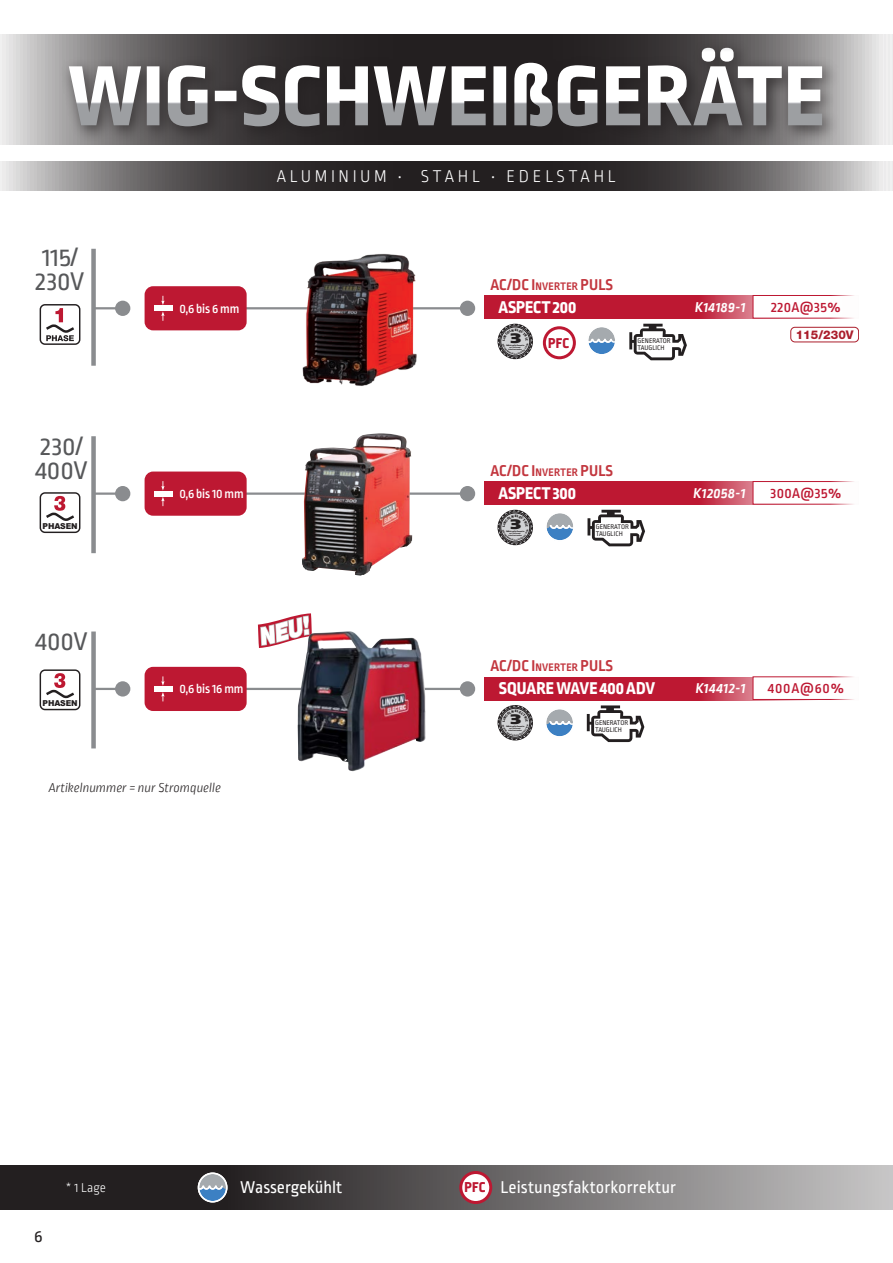
<style>
.page{position:relative;width:893px;height:1263px;background:#fff}
.page>*{position:absolute;margin:0;border:0;box-sizing:border-box;transform-origin:0 0}
.t1{font:800 90px "Ropa Sans Pro";letter-spacing:.01em;color:#fff}
.t2{font:27px/24px "Ropa Sans Pro";color:#57585a}
.t3{font:18px "Ropa Sans Pro";letter-spacing:.01em;color:#fff}
.t4{font:800 18px "Ropa Sans Pro";color:#fff}
.t5{font:300 18px "Ropa Sans Pro";letter-spacing:.2em;color:#fff}
.t6{font:18px "Ropa Sans Pro";color:#231f20}
.t7{font:700 16.5px "Ropa Sans Pro";letter-spacing:.01em;color:#c2363e}
.t8{font:900 15.9px "Ropa Sans Pro";color:#231f20;scale:1.8 1}
.t9{font:500 15px "Ropa Sans Pro";letter-spacing:.03em;color:#bd1832}
.t10{font:italic 700 15px "Ropa Sans PTT";letter-spacing:.03em;color:#fff}
.t11{font:italic 700 15px "Ropa Sans Pro";letter-spacing:.04em;color:#fff}
.t12{font:800 15px "Ropa Sans Pro";color:#bd1832}
.t13{font:500 13.5px "Ropa Sans Pro";letter-spacing:-.01em;color:#fff}
.t14{font:italic 300 13.5px "Ropa Sans PTT";color:#231f20}
.t15{font:300 13.5px "Ropa Sans Pro";color:#fff}
.t16{font:800 12px "Helvetica Neue LT Std";color:#ab1e2c}
.t17{font:900 8.1px "Arial";letter-spacing:-.01em;color:#231f20;scale:.95 1}
.t18{font:7.2px/6.6px "Ropa Sans Pro";color:#231f20}
.t19{font:900 2.4px "Ropa Sans Pro";letter-spacing:.02em;color:#231f20;scale:1.2 1}
.t20{font:900 1.95px "Ropa Sans Pro";letter-spacing:.02em;color:#231f20;scale:1.2 1}
.t21{font:900 1.8px/1.8px "Ropa Sans Pro";letter-spacing:.035em;color:#231f20;text-align:center;scale:1.25 1}
.s1{font-size:11.55px}
.s2{font-weight:800;font-size:15px;color:#bd1832}
</style>
<div class="page">
<svg style="left:0;top:34px;width:880px;height:111px;background:#aaa9a9"></svg>
<svg style="left:0;top:162px;width:880px;height:29px;background:#565353"></svg>
<svg style="left:257px;top:613px;width:55px;height:35px"></svg>
<svg style="left:0;top:1165px;width:892px;height:45px;background:#625f5f"></svg>
<hr style="left:892px;top:1165px;width:1px;height:45px;background:#231f20">
<div style="left:60px;top:39px;width:780px;height:106px;background:#231f20;opacity:.75"></div>
<hr style="left:239px;top:307px;width:229px;height:2px;background:#8a8c8f">
<div style="left:460px;top:301px;width:15px;height:15px;background:#8a8c8f;border-radius:50%"></div>
<img style="left:298px;top:253px;width:122px;height:133px">
<svg style="left:588px;top:327px;width:27px;height:27px"></svg>
<div style="left:40px;top:304px;width:40px;height:41px;border:1px solid #231f20;border-radius:5px"></div>
<svg style="left:46px;top:308px;width:28px;height:33px"></svg>
<div style="left:91px;top:249px;width:5px;height:117px;background:#8a8c8f"></div>
<hr style="left:94px;top:307px;width:29px;height:2px;background:#8a8c8f">
<div style="left:115px;top:301px;width:15px;height:15px;background:#8a8c8f;border-radius:50%"></div>
<svg style="left:485px;top:296px;width:369px;height:23px;background:#c0233c"></svg>
<div style="left:753px;top:295px;width:106px;height:23px;background:#fff;border:1px solid #bd1832"></div>
<svg style="left:629px;top:324px;width:58px;height:36px"></svg>
<div style="left:543px;top:326px;width:33px;height:33px;border:3px solid #bd1832;border-radius:50%"></div>
<div style="left:145px;top:286px;width:102px;height:44px;background:#bd1832;border-radius:9px"></div>
<div style="left:154px;top:306px;width:18px;height:5px;background:#fff"></div>
<svg style="left:161px;top:296px;width:4px;height:9px"></svg>
<svg style="left:161px;top:311px;width:4px;height:10px"></svg>
<hr style="left:239px;top:492px;width:229px;height:3px;background:#8a8c8f">
<div style="left:460px;top:486px;width:15px;height:15px;background:#8a8c8f;border-radius:50%"></div>
<img style="left:302px;top:433px;width:110px;height:143px">
<svg style="left:546px;top:513px;width:27px;height:27px"></svg>
<div style="left:40px;top:492px;width:40px;height:41px;border:1px solid #231f20;border-radius:5px"></div>
<svg style="left:46px;top:496px;width:28px;height:25px"></svg>
<div style="left:40px;top:669px;width:40px;height:41px;border:1px solid #231f20;border-radius:5px"></div>
<svg style="left:46px;top:673px;width:28px;height:26px"></svg>
<div style="left:91px;top:436px;width:5px;height:117px;background:#8a8c8f"></div>
<hr style="left:94px;top:492px;width:29px;height:3px;background:#8a8c8f">
<div style="left:115px;top:486px;width:15px;height:15px;background:#8a8c8f;border-radius:50%"></div>
<svg style="left:587px;top:510px;width:58px;height:36px"></svg>
<svg style="left:587px;top:705px;width:57px;height:37px"></svg>
<svg style="left:485px;top:482px;width:369px;height:23px;background:#c0233c"></svg>
<div style="left:753px;top:481px;width:106px;height:23px;background:#fff;border:1px solid #bd1832"></div>
<div style="left:145px;top:471px;width:102px;height:45px;background:#bd1832;border-radius:9px"></div>
<div style="left:154px;top:491px;width:18px;height:5px;background:#fff"></div>
<svg style="left:161px;top:481px;width:4px;height:9px"></svg>
<svg style="left:161px;top:497px;width:4px;height:9px"></svg>
<div style="left:790px;top:327px;width:69px;height:15px;border:1px solid #ab1e2c;border-radius:4px"></div>
<div style="left:461px;top:1172px;width:30px;height:30px;background:#fff;border-radius:50%"></div>
<div style="left:459px;top:1171px;width:33px;height:33px;border:3px solid #bd1832;border-radius:50%"></div>
<svg style="left:198px;top:1172px;width:29px;height:30px"></svg>
<div style="left:880px;top:34px;width:13px;height:111px;background:#ececec"></div>
<div style="left:880px;top:162px;width:13px;height:29px;background:#ececec"></div>
<hr style="left:239px;top:688px;width:229px;height:2px;background:#8a8c8f">
<div style="left:460px;top:681px;width:15px;height:15px;background:#8a8c8f;border-radius:50%"></div>
<svg style="left:546px;top:709px;width:27px;height:28px"></svg>
<div style="left:91px;top:631px;width:5px;height:117px;background:#8a8c8f"></div>
<hr style="left:94px;top:688px;width:29px;height:2px;background:#8a8c8f">
<div style="left:115px;top:681px;width:15px;height:15px;background:#8a8c8f;border-radius:50%"></div>
<svg style="left:485px;top:677px;width:268px;height:23px;background:#bf223b"></svg>
<div style="left:753px;top:676px;width:106px;height:24px;background:#fff;border:1px solid #bd1832"></div>
<div style="left:145px;top:667px;width:102px;height:44px;background:#bd1832;border-radius:9px"></div>
<div style="left:154px;top:686px;width:18px;height:6px;background:#fff"></div>
<svg style="left:161px;top:676px;width:4px;height:10px"></svg>
<svg style="left:161px;top:692px;width:4px;height:9px"></svg>
<img style="left:298px;top:631px;width:128px;height:140px">
<svg style="left:498px;top:324px;width:35px;height:35px"></svg>
<svg style="left:498px;top:510px;width:35px;height:35px"></svg>
<svg style="left:498px;top:705px;width:35px;height:35px"></svg>
<h1 class="t1" style="left:68px;top:43px;width:759px">WIG-SCHWEIßGERÄTE</h1>
<h2 class="t2" style="left:36px;top:247px;width:50px">115/<br>230V</h2>
<h2 class="t2" style="left:36px;top:436px;width:54px">230/<br>400V</h2>
<h3 class="t17" style="left:42px;top:520px;width:39px">PHASEN</h3>
<h2 class="t2" style="left:36px;top:631px;width:54px">400V</h2>
<h3 class="t17" style="left:42px;top:698px;width:39px">PHASEN</h3>
<h3 class="t5" style="left:277px;top:167px;width:340px">ALUMINIUM • STAHL • EDELSTAHL</h3>
<h3 class="t13" style="left:179px;top:301px;width:61px">0,6 bis 6 mm</h3>
<h3 class="t13" style="left:179px;top:486px;width:66px">0,6 bis 10 mm</h3>
<h3 class="t7" style="left:490px;top:275px;width:108px">AC/DC I<span class="s1">NVERTER</span> PULS</h3>
<h3 class="t4" style="left:499px;top:297px;width:79px">ASPECT 200</h3>
<h3 class="t9" style="left:771px;top:298px;width:71px">220A@35%</h3>
<h3 class="t10" style="left:695px;top:299px;width:52px">K14189-1</h3>
<h3 class="t8" style="left:510px;top:328px;width:7px">3</h3>
<p class="t20" style="left:512px;top:344px;width:12px">volle Garantie</p>
<p class="t21" style="left:508px;top:347px;width:12px">auf Teile und<br>Arbeitsstunden</p>
<h3 class="t19" style="left:506px;top:344px;width:6px">Jahre</h3>
<h3 class="t12" style="left:548px;top:334px;width:23px">PFC</h3>
<h3 class="t18" style="left:638px;top:338px;width:35px">GENERATOR<br>TAUGLICH</h3>
<h3 class="t16" style="left:796px;top:327px;width:59px">115/230V</h3>
<h3 class="t7" style="left:490px;top:461px;width:108px">AC/DC I<span class="s1">NVERTER</span> PULS</h3>
<h3 class="t4" style="left:499px;top:483px;width:79px">ASPECT 300</h3>
<h3 class="t9" style="left:770px;top:484px;width:72px">300A@35%</h3>
<h3 class="t10" style="left:694px;top:485px;width:53px">K12058-1</h3>
<h3 class="t8" style="left:510px;top:514px;width:7px">3</h3>
<p class="t20" style="left:512px;top:530px;width:12px">volle Garantie</p>
<p class="t21" style="left:508px;top:533px;width:12px">auf Teile und<br>Arbeitsstunden</p>
<h3 class="t19" style="left:506px;top:530px;width:6px">Jahre</h3>
<h3 class="t18" style="left:596px;top:524px;width:35px">GENERATOR<br>TAUGLICH</h3>
<h3 class="t7" style="left:490px;top:656px;width:108px">AC/DC I<span class="s1">NVERTER</span> PULS</h3>
<h3 class="t4" style="left:499px;top:678px;width:158px">SQUARE WAVE 400 ADV</h3>
<h3 class="t9" style="left:768px;top:680px;width:77px">400A@60%</h3>
<h3 class="t13" style="left:179px;top:681px;width:66px">0,6 bis 16 mm</h3>
<h3 class="t11" style="left:696px;top:680px;width:51px">K14412-1</h3>
<h3 class="t8" style="left:510px;top:710px;width:7px">3</h3>
<p class="t20" style="left:512px;top:725px;width:12px">volle Garantie</p>
<p class="t21" style="left:508px;top:728px;width:12px">auf Teile und<br>Arbeitsstunden</p>
<h3 class="t19" style="left:506px;top:725px;width:6px">Jahre</h3>
<h3 class="t18" style="left:595px;top:720px;width:35px">GENERATOR<br>TAUGLICH</h3>
<h3 class="t14" style="left:49px;top:780px;width:174px">Artikelnummer = nur Stromquelle</h3>
<h3 class="t6" style="left:34px;top:1226px;width:10px">6</h3>
<h3 class="t15" style="left:66px;top:1180px;width:41px">* 1 Lage</h3>
<h3 class="t3" style="left:240px;top:1178px;width:104px">Wassergekühlt</h3>
<h3 class="t3" style="left:464px;top:1178px;width:213px"><span class="s2">PFC</span> Leistungsfaktorkorrektur</h3>
</div>
